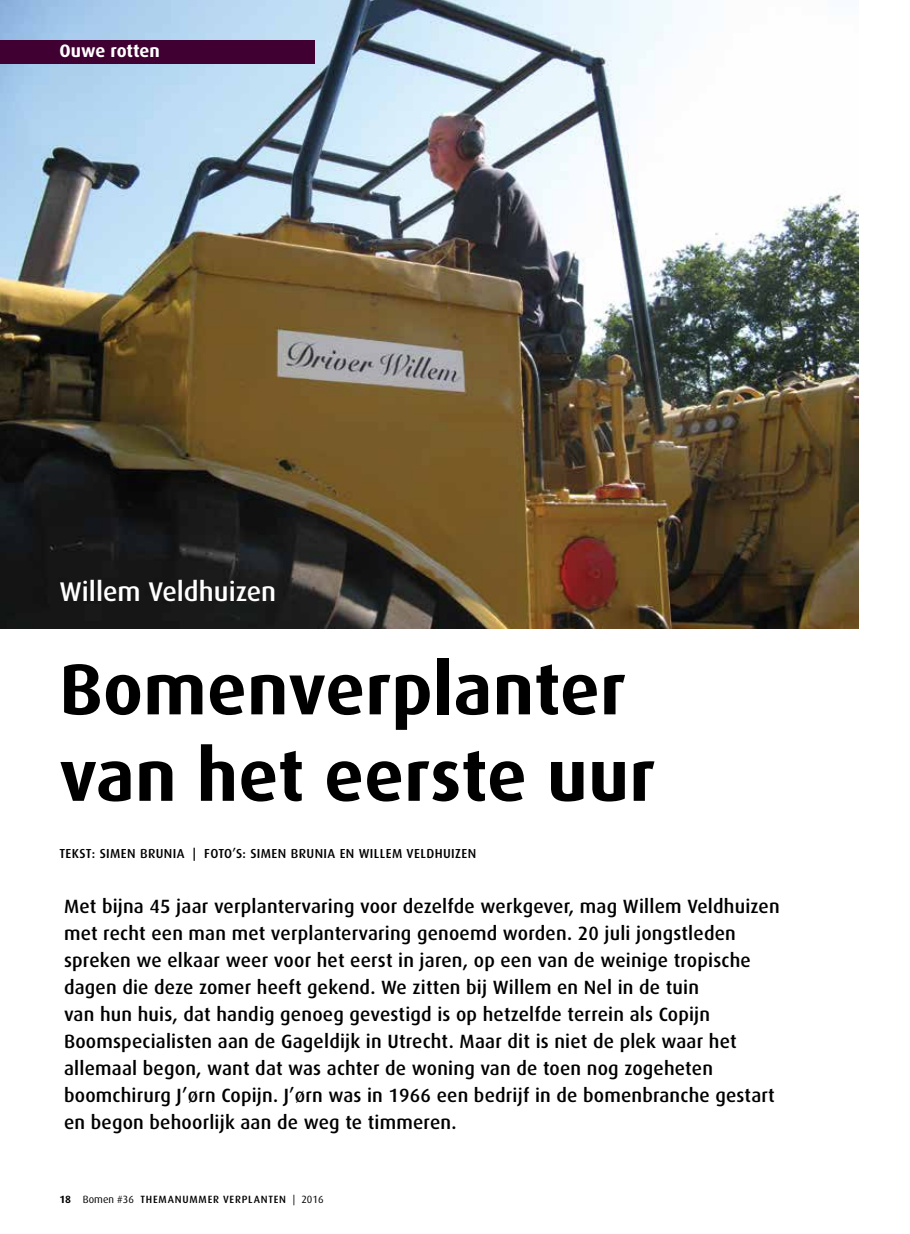
<style>
.page{position:relative;width:910px;height:1234px;background:#fff}
.page>*{position:absolute;margin:0;border:0;box-sizing:border-box;transform-origin:0 0}
.t1{font:700 72px/86.4px "Dax";letter-spacing:.005em;color:#000}
.t2{font:500 27px "Dax";color:#fff}
.t3{font:500 19.2px/27px "Dax";letter-spacing:.01em;color:#000}
.t4{font:700 18px "Dax";color:#fff}
.t5{font:500 13.05px "Dax";letter-spacing:.03em;color:#000}
.t6{font:500 10.5px "Dax";letter-spacing:.075em;color:#000}
.s1{font-weight:700}
.s2{font-weight:400}
</style>
<div class="page">
<img style="left:0;top:0;width:859px;height:628px">
<div style="left:0;top:40px;width:315px;height:24px;background:#410032"></div>
<p class="t4" style="left:60px;top:41px;width:102px">Ouwe rotten</p>
<h2 class="t2" style="left:59px;top:576px;width:218px">Willem Veldhuizen</h2>
<h1 class="t1" style="left:59px;top:646px;width:597px">Bomenverplanter van het eerste uur</h1>
<p class="t5" style="left:59px;top:846px;width:418px">TEKST: SIMEN BRUNIA | FOTO’S: SIMEN BRUNIA EN WILLEM VELDHUIZEN</p>
<p class="t3" style="left:64px;top:892px;width:717px">Met bijna 45 jaar verplantervaring voor dezelfde werkgever, mag Willem Veldhuizen met recht een man met verplantervaring genoemd worden. 20 juli jongstleden spreken we elkaar weer voor het eerst in jaren, op een van de weinige tropische dagen die deze zomer heeft gekend. We zitten bij Willem en Nel in de tuin<br>van hun huis, dat handig genoeg gevestigd is op hetzelfde terrein als Copijn Boomspecialisten aan de Gageldijk in Utrecht. Maar dit is niet de plek waar het allemaal begon, want dat was achter de woning van de toen nog zogeheten boomchirurg J’ørn Copijn. J’ørn was in 1966 een bedrijf in de bomenbranche gestart en begon behoorlijk aan de weg te timmeren.</p>
<p class="t6" style="left:60px;top:1193px;width:266px"><span class="s1">18</span> <span class="s2">Bomen #36</span> THEMANUMMER VERPLANTEN <span class="s2">| 2016</span></p>
</div>
